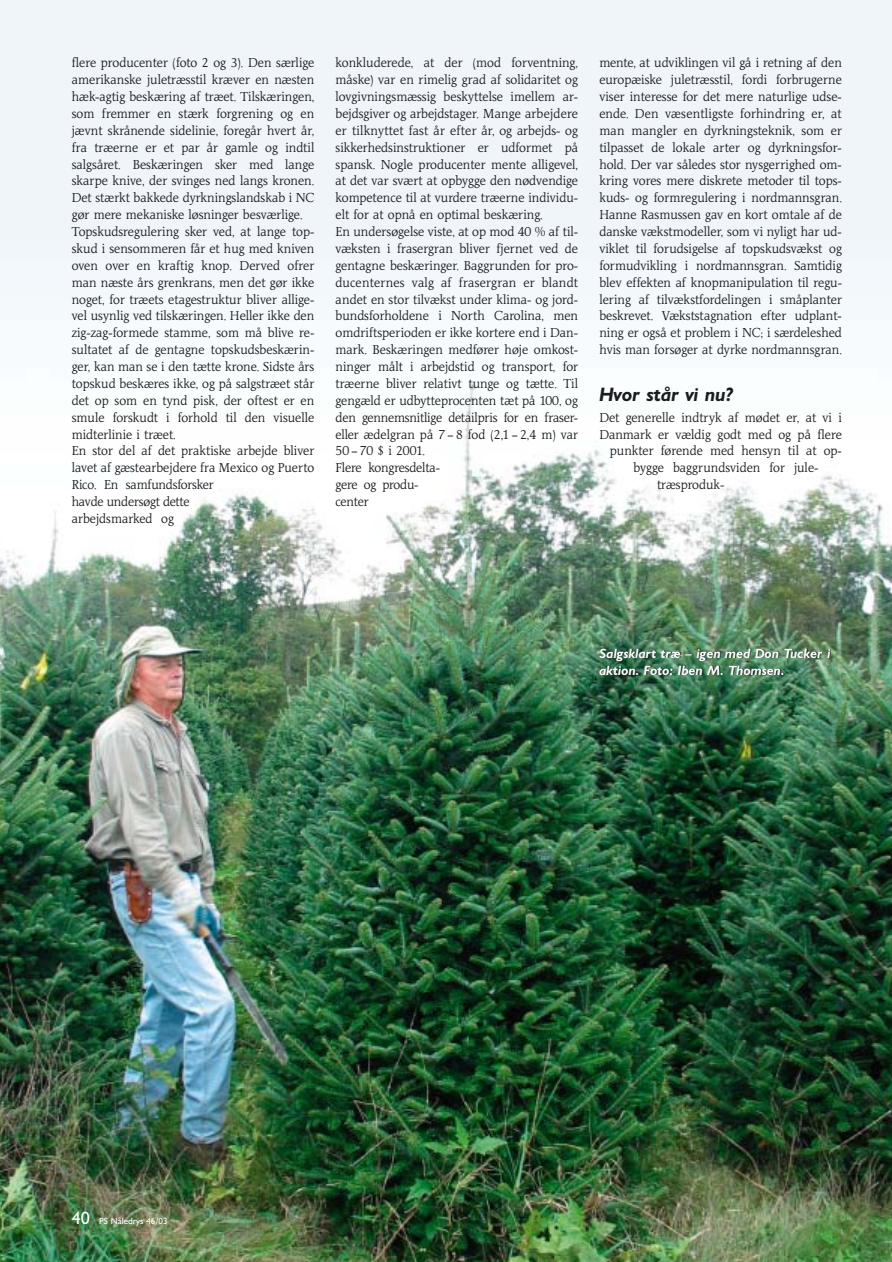
<style>
.page{position:relative;width:892px;height:1262px;background:#fff}
.page>*{position:absolute;margin:0;border:0;box-sizing:border-box;transform-origin:0 0}
.t1{font:italic 700 19.5px "Humanist 521 BT";color:#1b1c20}
.t2{font:13.5px/16.8px "Jante T";color:#1b1c20}
.t3{font:italic 700 13.5px/16.8px "Humanist 521 BT";color:#fff}
.t4{font:9px "Humanist 521 BT";color:#fff}
.s1{font-size:18px}
</style>
<div class="page">
<img style="left:0;top:0;width:891px;height:1262px">
<p class="t2" style="left:72px;top:55px;width:244px">flere producenter (foto 2 og 3). Den særlige amerikanske juletræsstil kræver en næsten hæk-agtig beskæring af træet. Tilskæringen, som fremmer en stærk forgrening og en jævnt skrånende sidelinie, foregår hvert år, fra træerne er et par år gamle og indtil salgsåret. Beskæringen sker med lange skarpe knive, der svinges ned langs kronen.<br>Det stærkt bakkede dyrkningslandskab i NC gør mere mekaniske løsninger besværlige.<br>Topskudsregulering sker ved, at lange top&shy;skud i sensommeren får et hug med kniven oven over en kraftig knop. Derved ofrer man næste års grenkrans, men det gør ikke noget, for træets etagestruktur bliver allige&shy;vel usynlig ved tilskæringen. Heller ikke den zig-zag-formede stamme, som må blive re&shy;sultatet af de gentagne topskudsbeskærin&shy;ger, kan man se i den tætte krone. Sidste års topskud beskæres ikke, og på salgstræet står det op som en tynd pisk, der oftest er en smule forskudt i forhold til den visuelle midterlinie i træet.<br>En stor del af det praktiske arbejde bliver lavet af gæstearbejdere fra Mexico og Puerto Rico. En samfundsforsker<br>havde undersøgt dette<br>arbejdsmarked og</p>
<p class="t2" style="left:335px;top:55px;width:244px">konkluderede, at der (mod forventning, måske) var en rimelig grad af solidaritet og lovgivningsmæssig beskyttelse imellem ar&shy;bejdsgiver og arbejdstager. Mange arbejdere er tilknyttet fast år efter år, og arbejds- og sikkerhedsinstruktioner er udformet på spansk. Nogle producenter mente alligevel, at det var svært at opbygge den nødvendige kompetence til at vurdere træerne individu&shy;elt for at opnå en optimal beskæring.<br>En undersøgelse viste, at op mod 40 % af til&shy;væksten i frasergran bliver fjernet ved de gentagne beskæringer. Baggrunden for pro&shy;ducenternes valg af frasergran er blandt andet en stor tilvækst under klima- og jord&shy;bundsforholdene i North Carolina, men omdriftsperioden er ikke kortere end i Dan&shy;mark. Beskæringen medfører høje omkost&shy;ninger målt i arbejdstid og transport, for træerne bliver relativt tunge og tætte. Til gengæld er udbytteprocenten tæt på 100, og den gennemsnitlige detailpris for en fraser&shy;eller ædelgran på 7 – 8 fod (2,1 – 2,4 m) var 50 – 70 $ i 2001.<br>Flere kongresdelta-<br>gere og produ-<br>center</p>
<p class="t2" style="left:599px;top:55px;width:244px;text-align:justify">mente, at udviklingen vil gå i retning af den europæiske juletræsstil, fordi forbrugerne viser interesse for det mere naturlige udse&shy;ende. Den væsentligste forhindring er, at man mangler en dyrkningsteknik, som er tilpasset de lokale arter og dyrkningsfor&shy;hold. Der var således stor nysgerrighed om&shy;kring vores mere diskrete metoder til tops&shy;kuds- og formregulering i nordmannsgran.<br>Hanne Rasmussen gav en kort omtale af de danske vækstmodeller, som vi nyligt har ud&shy;viklet til forudsigelse af topskudsvækst og formudvikling i nordmannsgran. Samtidig blev effekten af knopmanipulation til regu&shy;lering af tilvækstfordelingen i småplanter beskrevet. Vækststagnation efter udplant&shy;ning er også et problem i NC; i særdeleshed hvis man forsøger at dyrke nordmannsgran.</p>
<h1 class="t1" style="left:599px;top:388px;width:136px">Hvor står vi nu?</h1>
<p class="t2" style="left:599px;top:410px;width:244px">Det generelle indtryk af mødet er, at vi i</p>
<p class="t2" style="left:599px;top:427px;width:244px">Danmark er vældig godt med og på flere</p>
<p class="t2" style="left:610px;top:444px;width:233px">punkter førende med hensyn til at op-</p>
<p class="t2" style="left:633px;top:460px;width:186px">bygge baggrundsviden for jule-</p>
<p class="t2" style="left:657px;top:477px;width:69px">træsproduk-</p>
<p class="t4" style="left:72px;top:1217px;width:97px"><span class="s1">40</span> PS Nåledrys 46/03</p>
<p class="t3" style="left:599px;top:646px;width:233px">Salgsklart træ – igen med Don Tucker i aktion. Foto: Iben M. Thomsen.</p>
</div>
